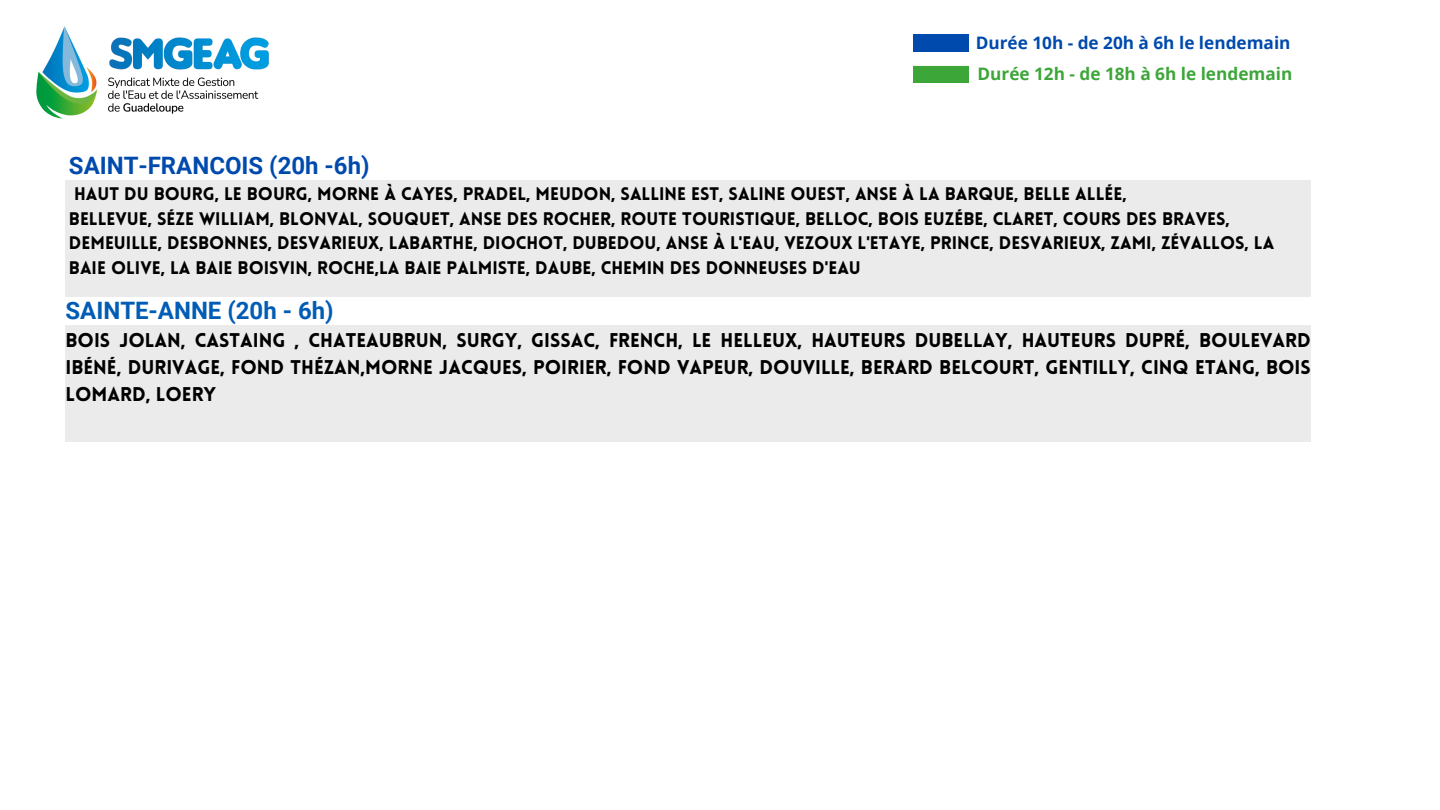
<style>
.page{position:relative;width:1440px;height:810px;background:#fff}
.page>*{position:absolute;margin:0;border:0;box-sizing:border-box;transform-origin:0 0}
.t1{font:700 24px "Roboto";color:#004aad}
.t2{font:700 24px "Roboto";color:#005cb5}
.t3{font:900 19.4px/27px "Lovelo";color:#000;text-align:justify}
.t4{font:900 17.8px "Lovelo";color:#000}
.t5{font:700 17.2px "Open Sans";color:#004aad}
.t6{font:700 17.2px "Open Sans";color:#3da639}
</style>
<div class="page">
<svg style="left:913px;top:34px;width:55px;height:17px"></svg>
<hr style="left:919px;top:41px;width:43px;height:4px;background:#004aad">
<img style="left:36px;top:26px;width:233px;height:93px">
<div style="left:66px;top:180px;width:1245px;height:117px;background:#ebebeb"></div>
<div style="left:66px;top:325px;width:1245px;height:117px;background:#ebebeb"></div>
<svg style="left:913px;top:66px;width:55px;height:17px"></svg>
<hr style="left:919px;top:73px;width:43px;height:3px;background:#3da639">
<p class="t5" style="left:976px;top:31px;width:316px">Durée 10h - de 20h à 6h le lendemain</p>
<p class="t6" style="left:978px;top:62px;width:316px">Durée 12h - de 18h à 6h le lendemain</p>
<p class="t1" style="left:69px;top:152px;width:302px">SAINT-FRANCOIS (20h -6h)</p>
<p class="t4" style="left:74px;top:187px;width:1054px">HAUT DU BOURG, LE BOURG, MORNE À CAYES, PRADEL, MEUDON, SALLINE EST, SALINE OUEST, ANSE À LA BARQUE, BELLE ALLÉE,</p>
<p class="t4" style="left:69px;top:211px;width:1162px">BELLEVUE, SÉZE WILLIAM, BLONVAL, SOUQUET, ANSE DES ROCHER, ROUTE TOURISTIQUE, BELLOC, BOIS EUZÉBE, CLARET, COURS DES BRAVES,</p>
<p class="t4" style="left:69px;top:236px;width:1207px">DEMEUILLE, DESBONNES, DESVARIEUX, LABARTHE, DIOCHOT, DUBEDOU, ANSE À L'EAU, VEZOUX L'ETAYE, PRINCE, DESVARIEUX, ZAMI, ZÉVALLOS, LA</p>
<p class="t4" style="left:69px;top:261px;width:793px">BAIE OLIVE, LA BAIE BOISVIN, ROCHE,LA BAIE PALMISTE, DAUBE, CHEMIN DES DONNEUSES D'EAU</p>
<p class="t2" style="left:66px;top:297px;width:270px">SAINTE-ANNE (20h - 6h)</p>
<p class="t3" style="left:66px;top:329px;width:1247px">BOIS JOLAN, CASTAING , CHATEAUBRUN, SURGY, GISSAC, FRENCH, LE HELLEUX, HAUTEURS DUBELLAY, HAUTEURS DUPRÉ, BOULEVARD IBÉNÉ, DURIVAGE, FOND THÉZAN,MORNE JACQUES, POIRIER, FOND VAPEUR, DOUVILLE, BERARD BELCOURT, GENTILLY, CINQ ETANG, BOIS LOMARD, LOERY</p>
</div>
